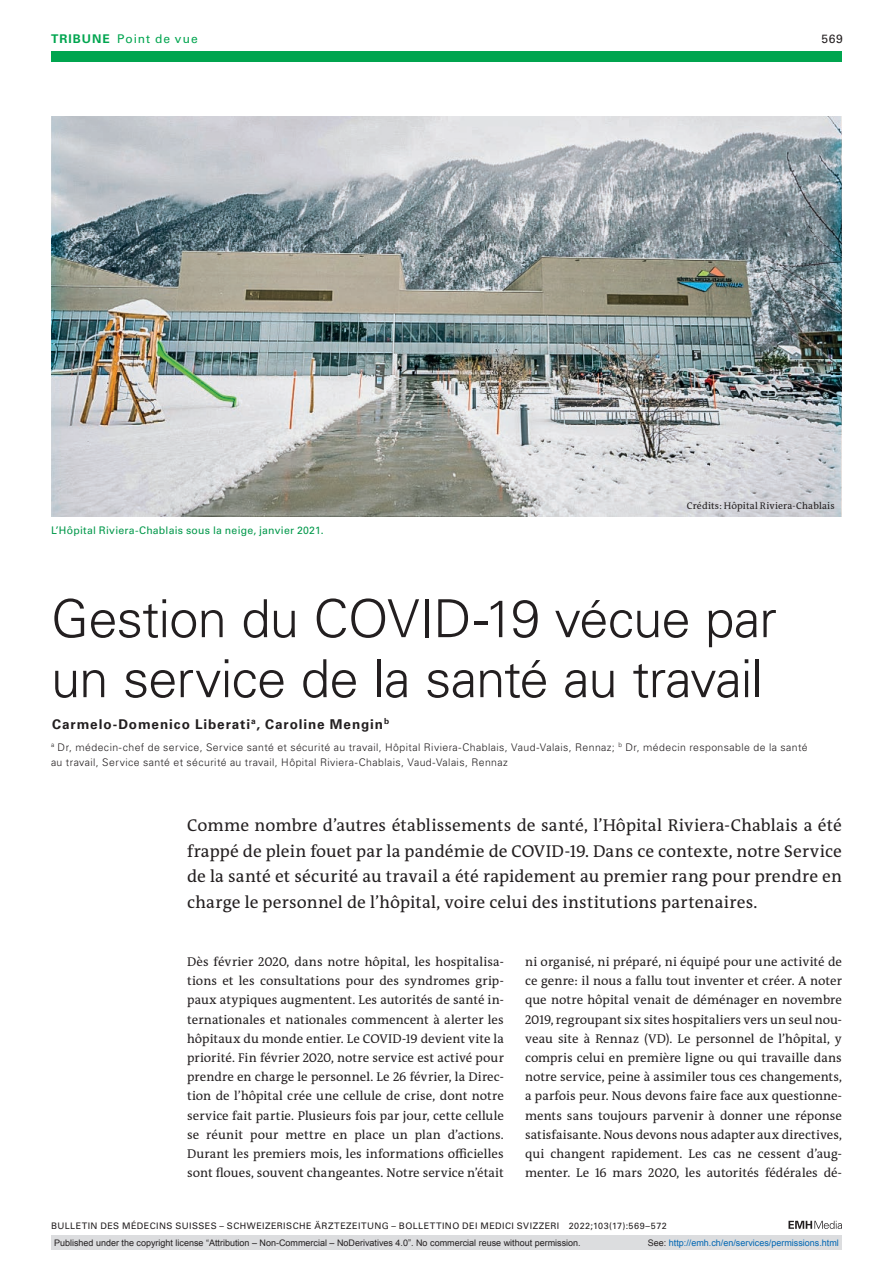
<style>
.page{position:relative;width:893px;height:1263px;background:#fff}
.page>*{position:absolute;margin:0;border:0;box-sizing:border-box;transform-origin:0 0}
.article-title{font:300 52.5px/60px "Univers LT Std";letter-spacing:-.02em;color:#231f20}
.section-pl{font:17.25px/25.5px "The Antiqua B W5 Plain";letter-spacing:.01em;color:#231f20;text-align:justify}
.author-notes{font:700 13.5px "Univers LT Std";letter-spacing:.065em;color:#231f20}
.section-pn{font:12.75px/19.2px "The Antiqua B W5 Plain";color:#231f20;text-align:justify}
.ressort{font:12px "Univers LT Std";letter-spacing:.08em;color:#00a54f}
.ressort-2{font:12px "Univers LT Std";color:#231f20}
.aff{font:300 10.5px/15px "Univers LT Std";letter-spacing:.04em;color:#231f20}
.fig-caption{font:10.5px "Univers LT Std";letter-spacing:.02em;color:#00984a}
.an-credits{font:9.75px "The Antiqua B W5 Plain";letter-spacing:.015em;color:#231f20}
.t1{font:9px "Arial";color:#231f20}
.fusszeile{font:9px "Univers LT Std";letter-spacing:.05em;color:#231f20}
.t2{font:9px "Arial";color:#0066b3}
.s1{font-weight:700}
.s2{color:#231f20}
</style>
<div class="page">
<svg style="left:788px;top:1221px;width:54px;height:8px"></svg>
<img style="left:51px;top:117px;width:791px;height:399px">
<div style="left:51px;top:51px;width:791px;height:11px;background:#00a54f"></div>
<div style="left:51px;top:1235px;width:791px;height:15px;background:#dcdddf"></div>
<p class="ressort" style="left:51px;top:31px;width:148px"><span class="s1">TRIBUNE</span> Point de vue</p>
<p class="ressort-2" style="left:821px;top:31px;width:23px">569</p>
<p class="fig-caption" style="left:51px;top:524px;width:274px">L’Hôpital Riviera-Chablais sous la neige, janvier 2021.</p>
<p class="an-credits" style="left:687px;top:499px;width:149px">Crédits: Hôpital Riviera-Chablais</p>
<p class="article-title" style="left:51px;top:589px;width:727px">Gestion du COVID-19 vécue par un service de la santé au travail</p>
<p class="author-notes" style="left:52px;top:716px;width:338px">Carmelo-Domenico Liberati<sup>a</sup>, Caroline Mengin<sup>b</sup></p>
<p class="aff" style="left:51px;top:739px;width:758px"><sup>a</sup> Dr, médecin-chef de service, Service santé et sécurité au travail, Hôpital Riviera-Chablais, Vaud-Valais, Rennaz; <sup>b</sup> Dr, médecin responsable de la santé au travail, Service santé et sécurité au travail, Hôpital Riviera-Chablais, Vaud-Valais, Rennaz</p>
<p class="section-pl" style="left:187px;top:813px;width:656px">Comme nombre d’autres établissements de santé, l’Hôpital Riviera-Chablais a été frappé de plein fouet par la pandémie de COVID-19. Dans ce contexte, notre Service de la santé et sécurité au travail a été rapidement au premier rang pour prendre en charge le personnel de l’hôpital, voire celui des institutions partenaires.</p>
<p class="section-pn" style="left:187px;top:952px;width:318px">Dès février 2020, dans notre hôpital, les hospitalisa&shy;tions et les consultations pour des syndromes grip&shy;paux atypiques augmentent. Les autorités de santé in&shy;ternationales et nationales commencent à alerter les hôpitaux du monde entier. Le COVID-19 devient vite la priorité. Fin février 2020, notre service est activé pour prendre en charge le personnel. Le 26 février, la Direc&shy;tion de l’hôpital crée une cellule de crise, dont notre service fait partie. Plusieurs fois par jour, cette cellule se réunit pour mettre en place un plan d’actions.<br>Durant les premiers mois, les informations officielles sont floues, souvent changeantes. Notre service n’était</p>
<p class="section-pn" style="left:525px;top:952px;width:318px">ni organisé, ni préparé, ni équipé pour une activité de ce genre: il nous a fallu tout inventer et créer. A noter que notre hôpital venait de déménager en novembre 2019, regroupant six sites hospitaliers vers un seul nou&shy;veau site à Rennaz (VD). Le personnel de l’hôpital, y compris celui en première ligne ou qui travaille dans notre service, peine à assimiler tous ces changements, a parfois peur. Nous devons faire face aux questionne&shy;ments sans toujours parvenir à donner une réponse satisfaisante. Nous devons nous adapter aux directives, qui changent rapidement. Les cas ne cessent d’aug&shy;menter. Le 16 mars 2020, les autorités fédérales dé-</p>
<p class="fusszeile" style="left:51px;top:1220px;width:617px">BULLETIN DES MÉDECINS SUISSES – SCHWEIZERISCHE ÄRZTEZEITUNG – BOLLETTINO DEI MEDICI SVIZZERI 2022;103(17):569–572</p>
<p class="t1" style="left:54px;top:1237px;width:528px">Published under the copyright license “Attribution – Non-Commercial – NoDerivatives 4.0”. No commercial reuse without permission.</p>
<p class="t2" style="left:648px;top:1237px;width:193px"><span class="s2">See:</span> http://emh.ch/en/services/permissions.html</p>
</div>
